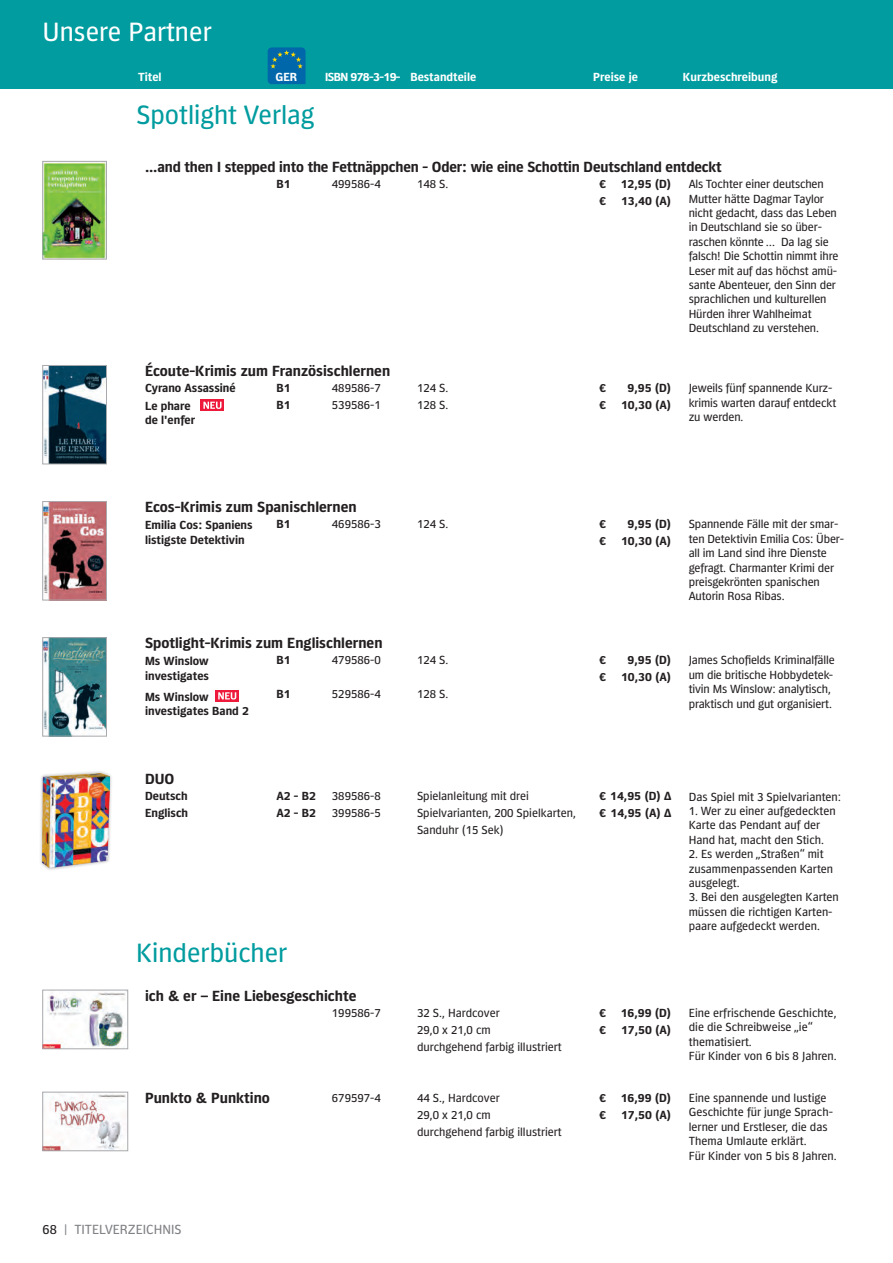
<style>
.page{position:relative;width:893px;height:1263px;background:#fff}
.page>*{position:absolute;margin:0;border:0;box-sizing:border-box;transform-origin:0 0}
.t1{font:27px "Forward Sans";color:#009c9f}
.t2{font:27px "Forward Sans";color:#fff}
.t3{font:700 15px "Forward Sans";color:#231f20}
.t4{font:13.5px "Forward Sans";color:#808285}
.t5{font:12px/14.4px "Forward Sans";letter-spacing:-.01em;color:#231f20}
.t6{font:700 12px/14.4px "Forward Sans";color:#231f20}
.t7{font:700 12px "Forward Sans";color:#fff}
.s1{color:#231f20}
</style>
<div class="page">
<div style="left:0;top:0;width:893px;height:89px;background:#009c9f"></div>
<svg style="left:268px;top:47px;width:38px;height:37px"></svg>
<img style="left:45px;top:163px;width:60px;height:94px">
<div style="left:43px;top:161px;width:64px;height:98px;border:1px solid #a8a9ad"></div>
<img style="left:45px;top:367px;width:60px;height:95px">
<div style="left:43px;top:365px;width:64px;height:99px;border:1px solid #a8a9ad"></div>
<svg style="left:200px;top:399px;width:24px;height:12px"></svg>
<svg style="left:203px;top:402px;width:19px;height:7px"></svg>
<img style="left:45px;top:503px;width:60px;height:95px">
<div style="left:43px;top:501px;width:64px;height:99px;border:1px solid #a8a9ad"></div>
<img style="left:45px;top:639px;width:60px;height:95px">
<div style="left:43px;top:637px;width:64px;height:99px;border:1px solid #a8a9ad"></div>
<svg style="left:215px;top:690px;width:24px;height:12px"></svg>
<svg style="left:218px;top:692px;width:18px;height:7px"></svg>
<div style="left:39px;top:770px;width:74px;height:101px;background:#231f20;opacity:.4"></div>
<img style="left:43px;top:773px;width:67px;height:95px">
<img style="left:45px;top:992px;width:81px;height:55px">
<div style="left:43px;top:990px;width:85px;height:59px;border:1px solid #a8a9ad"></div>
<img style="left:45px;top:1094px;width:81px;height:55px">
<div style="left:43px;top:1092px;width:85px;height:59px;border:1px solid #a8a9ad"></div>
<h1 class="t2" style="left:43px;top:13px;width:171px">Unsere Partner</h1>
<p class="t7" style="left:138px;top:68px;width:25px">Titel</p>
<p class="t7" style="left:276px;top:68px;width:23px">GER</p>
<p class="t7" style="left:325px;top:68px;width:152px">ISBN 978-3-19- Bestandteile</p>
<p class="t7" style="left:593px;top:68px;width:46px">Preise je</p>
<p class="t7" style="left:683px;top:68px;width:96px">Kurzbeschreibung</p>
<h1 class="t1" style="left:136px;top:95px;width:179px">Spotlight Verlag</h1>
<p class="t3" style="left:145px;top:156px;width:578px">...and then I stepped into the Fettnäppchen - Oder: wie eine Schottin Deutschland entdeckt</p>
<p class="t6" style="left:276px;top:176px;width:16px">B1</p>
<p class="t5" style="left:332px;top:176px;width:50px">499586-4</p>
<p class="t5" style="left:417px;top:176px;width:33px">148 S.</p>
<p class="t6" style="left:599px;top:176px;width:73px">€ 12,95 (D)</p>
<p class="t5" style="left:689px;top:176px;width:151px">Als Tochter einer deutschen<br>Mutter hätte Dagmar Taylor nicht gedacht, dass das Leben in Deutschland sie so über&shy;raschen könnte … Da lag sie falsch! Die Schottin nimmt ihre<br>Leser mit auf das höchst amü&shy;sante Abenteuer, den Sinn der sprachlichen und kulturellen<br>Hürden ihrer Wahlheimat<br>Deutschland zu verstehen.</p>
<p class="t6" style="left:599px;top:193px;width:73px">€ 13,40 (A)</p>
<p class="t3" style="left:145px;top:360px;width:247px">Écoute-Krimis zum Französischlernen</p>
<p class="t6" style="left:145px;top:380px;width:92px">Cyrano Assassiné</p>
<p class="t6" style="left:276px;top:380px;width:16px">B1</p>
<p class="t5" style="left:332px;top:380px;width:50px">489586-7</p>
<p class="t5" style="left:417px;top:380px;width:33px">124 S.</p>
<p class="t6" style="left:599px;top:380px;width:8px">€</p>
<p class="t6" style="left:628px;top:380px;width:45px">9,95 (D)</p>
<p class="t5" style="left:689px;top:380px;width:149px">Jeweils fünf spannende Kurz&shy;krimis warten darauf entdeckt zu werden.</p>
<p class="t6" style="left:145px;top:398px;width:52px">Le phare de l'enfer</p>
<p class="t6" style="left:276px;top:397px;width:16px">B1</p>
<p class="t5" style="left:332px;top:397px;width:50px">539586-1</p>
<p class="t5" style="left:417px;top:397px;width:33px">128 S.</p>
<p class="t6" style="left:599px;top:397px;width:73px">€ 10,30 (A)</p>
<p class="t3" style="left:145px;top:496px;width:213px">Ecos-Krimis zum Spanischlernen</p>
<p class="t6" style="left:145px;top:517px;width:109px">Emilia Cos: Spaniens listigste Detektivin</p>
<p class="t6" style="left:276px;top:516px;width:16px">B1</p>
<p class="t5" style="left:332px;top:516px;width:50px">469586-3</p>
<p class="t5" style="left:417px;top:516px;width:33px">124 S.</p>
<p class="t6" style="left:599px;top:516px;width:8px">€</p>
<p class="t6" style="left:628px;top:516px;width:45px">9,95 (D)</p>
<p class="t5" style="left:689px;top:516px;width:157px">Spannende Fälle mit der smar&shy;ten Detektivin Emilia Cos: Über&shy;all im Land sind ihre Dienste gefragt. Charmanter Krimi der preisgekrönten spanischen<br>Autorin Rosa Ribas.</p>
<p class="t6" style="left:599px;top:533px;width:73px">€ 10,30 (A)</p>
<p class="t3" style="left:145px;top:632px;width:239px">Spotlight-Krimis zum Englischlernen</p>
<p class="t6" style="left:145px;top:653px;width:65px">Ms Winslow investigates</p>
<p class="t6" style="left:276px;top:652px;width:16px">B1</p>
<p class="t5" style="left:332px;top:652px;width:50px">479586-0</p>
<p class="t5" style="left:417px;top:652px;width:33px">124 S.</p>
<p class="t6" style="left:599px;top:652px;width:8px">€</p>
<p class="t6" style="left:628px;top:652px;width:45px">9,95 (D)</p>
<p class="t5" style="left:689px;top:652px;width:148px">James Schofields Kriminalfälle um die britische Hobbydetek&shy;tivin Ms Winslow: analytisch, praktisch und gut organisiert.</p>
<p class="t6" style="left:599px;top:669px;width:74px">€ 10,30 (A)</p>
<p class="t6" style="left:145px;top:688px;width:105px">Ms Winslow investigates Band 2</p>
<p class="t6" style="left:276px;top:686px;width:16px">B1</p>
<p class="t5" style="left:332px;top:686px;width:50px">529586-4</p>
<p class="t5" style="left:417px;top:686px;width:33px">128 S.</p>
<p class="t3" style="left:145px;top:768px;width:31px">DUO</p>
<p class="t6" style="left:145px;top:788px;width:44px">Deutsch</p>
<p class="t6" style="left:276px;top:788px;width:41px">A2 - B2</p>
<p class="t5" style="left:332px;top:788px;width:50px">389586-8</p>
<p class="t5" style="left:417px;top:788px;width:113px">Spielanleitung mit drei</p>
<p class="t6" style="left:599px;top:788px;width:73px">€ 14,95 (D) Δ</p>
<p class="t5" style="left:689px;top:788px;width:154px">Das Spiel mit 3 Spielvarianten:</p>
<p class="t5" style="left:689px;top:803px;width:148px">1. Wer zu einer aufgedeckten<br>Karte das Pendant auf der<br>Hand hat, macht den Stich.</p>
<p class="t5" style="left:689px;top:846px;width:146px">2. Es werden „Straßen“ mit zusammenpassenden Karten ausgelegt.</p>
<p class="t5" style="left:689px;top:889px;width:152px">3. Bei den ausgelegten Karten müssen die richtigen Karten&shy;paare aufgedeckt werden.</p>
<p class="t6" style="left:145px;top:805px;width:45px">Englisch</p>
<p class="t6" style="left:276px;top:805px;width:41px">A2 - B2</p>
<p class="t5" style="left:332px;top:805px;width:50px">399586-5</p>
<p class="t5" style="left:417px;top:805px;width:160px">Spielvarianten, 200 Spielkarten,</p>
<p class="t6" style="left:599px;top:805px;width:73px">€ 14,95 (A) Δ</p>
<p class="t5" style="left:417px;top:822px;width:88px">Sanduhr (15 Sek)</p>
<h1 class="t1" style="left:136px;top:934px;width:153px">Kinderbücher</h1>
<p class="t3" style="left:145px;top:984px;width:213px">ich &amp; er – Eine Liebesgeschichte</p>
<p class="t5" style="left:332px;top:1004px;width:50px">199586-7</p>
<p class="t5" style="left:417px;top:1004px;width:84px">32 S., Hardcover</p>
<p class="t6" style="left:599px;top:1004px;width:73px">€ 16,99 (D)</p>
<p class="t5" style="left:689px;top:1005px;width:149px">Eine erfrischende Geschichte, die die Schreibweise „ie“ thematisiert.<br>Für Kinder von 6 bis 8 Jahren.</p>
<p class="t5" style="left:417px;top:1021px;width:75px">29,0 x 21,0 cm</p>
<p class="t6" style="left:599px;top:1021px;width:73px">€ 17,50 (A)</p>
<p class="t5" style="left:417px;top:1038px;width:146px">durchgehend farbig illustriert</p>
<p class="t3" style="left:145px;top:1086px;width:126px">Punkto &amp; Punktino</p>
<p class="t5" style="left:332px;top:1089px;width:50px">679597-4</p>
<p class="t5" style="left:417px;top:1089px;width:84px">44 S., Hardcover</p>
<p class="t6" style="left:599px;top:1089px;width:73px">€ 16,99 (D)</p>
<p class="t5" style="left:689px;top:1090px;width:149px">Eine spannende und lustige<br>Geschichte für junge Sprach&shy;lerner und Erstleser, die das<br>Thema Umlaute erklärt.<br>Für Kinder von 5 bis 8 Jahren.</p>
<p class="t5" style="left:417px;top:1106px;width:75px">29,0 x 21,0 cm</p>
<p class="t6" style="left:599px;top:1106px;width:73px">€ 17,50 (A)</p>
<p class="t5" style="left:417px;top:1123px;width:146px">durchgehend farbig illustriert</p>
<p class="t4" style="left:43px;top:1220px;width:141px"><span class="s1">68</span> | TITELVERZEICHNIS</p>
</div>
